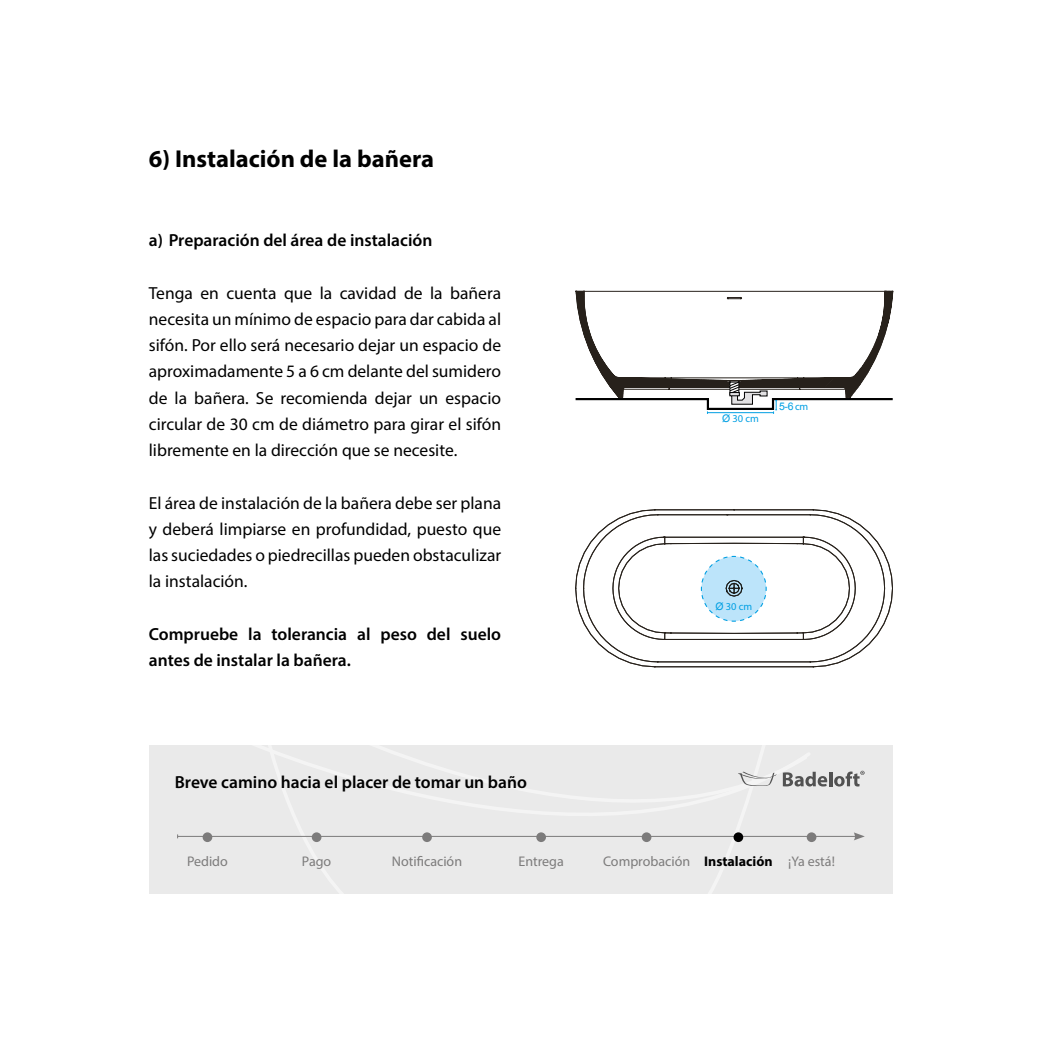
<style>
.page{position:relative;width:1042px;height:1042px;background:#fff}
.page>*{position:absolute;margin:0;border:0;box-sizing:border-box;transform-origin:0 0}
.t1{font:700 24.5px "Myriad Pro";color:#000}
.t2{font:17.5px/26.2px "Myriad Pro";color:#000;text-align:justify}
.t3{font:600 17.5px/26.2px "Myriad Pro";color:#000}
.t4{font:14px "Myriad Pro";color:#7c7b7b}
.t5{font:10.5px "Myriad Pro";color:#009fe3}
.t6{font:10.5px "Arial";color:#009fe3}
.s1{font-family:"Arial"}
.s2{font-family:"Myriad Pro"}
.s3{font-weight:700;color:#000}
</style>
<div class="page">
<div style="left:149px;top:745px;width:743px;height:149px;background:#eaeaea"></div>
<svg style="left:298px;top:773px;width:512px;height:70px"></svg>
<hr style="left:178px;top:836px;width:678px;height:1px;background:#7c7b7b">
<svg style="left:854px;top:832px;width:11px;height:8px"></svg>
<div style="left:312px;top:832px;width:9px;height:10px;background:#7c7b7b;border-radius:50%"></div>
<div style="left:422px;top:832px;width:10px;height:10px;background:#7c7b7b;border-radius:50%"></div>
<div style="left:536px;top:832px;width:10px;height:10px;background:#7c7b7b;border-radius:50%"></div>
<div style="left:642px;top:832px;width:9px;height:10px;background:#7c7b7b;border-radius:50%"></div>
<div style="left:733px;top:832px;width:10px;height:10px;background:#000;border-radius:50%"></div>
<div style="left:807px;top:832px;width:9px;height:10px;background:#7c7b7b;border-radius:50%"></div>
<div style="left:203px;top:832px;width:9px;height:10px;background:#7c7b7b;border-radius:50%"></div>
<svg style="left:575px;top:290px;width:319px;height:124px"></svg>
<svg style="left:575px;top:510px;width:318px;height:158px"></svg>
<svg style="left:700px;top:555px;width:67px;height:67px"></svg>
<svg style="left:783px;top:772px;width:44px;height:14px"></svg>
<hr style="left:829px;top:772px;width:3px;height:14px;background:#000">
<svg style="left:834px;top:771px;width:30px;height:15px"></svg>
<svg style="left:738px;top:771px;width:39px;height:15px"></svg>
<h1 class="t1" style="left:149px;top:143px;width:287px">6) Instalación de la bañera</h1>
<p class="t3" style="left:149px;top:227px;width:285px">a) Preparación del área de instalación</p>
<p class="t2" style="left:149px;top:279px;width:354px">Tenga en cuenta que la cavidad de la bañera necesita un mínimo de espacio para dar cabida al sifón. Por ello será necesario dejar un espacio de aproximadamente 5 a 6 cm delante del sumidero de la bañera. Se recomienda dejar un espacio circular de 30 cm de diámetro para girar el sifón libremente en la dirección que se necesite.</p>
<p class="t2" style="left:149px;top:489px;width:354px">El área de instalación de la bañera debe ser plana y deberá limpiarse en profundidad, puesto que las suciedades o piedrecillas pueden obstaculizar la instalación.</p>
<p class="t3" style="left:149px;top:620px;width:354px">Compruebe la tolerancia al peso del suelo antes de instalar la bañera.</p>
<p class="t3" style="left:175px;top:768px;width:354px">Breve camino hacia el placer de tomar un baño</p>
<p class="t5" style="left:722px;top:412px;width:38px"><span class="s1">Ø</span> 30 cm</p>
<p class="t6" style="left:779px;top:399px;width:31px">5-6 <span class="s2">cm</span></p>
<p class="t5" style="left:715px;top:599px;width:38px"><span class="s1">Ø</span> 30 cm</p>
<p class="t4" style="left:187px;top:852px;width:42px">Pedido</p>
<p class="t4" style="left:302px;top:852px;width:31px">Pago</p>
<p class="t4" style="left:392px;top:852px;width:72px">Notificación</p>
<p class="t4" style="left:518px;top:852px;width:47px">Entrega</p>
<p class="t4" style="left:603px;top:852px;width:233px">Comprobación <span class="s3">Instalación</span> ¡Ya está!</p>
</div>
